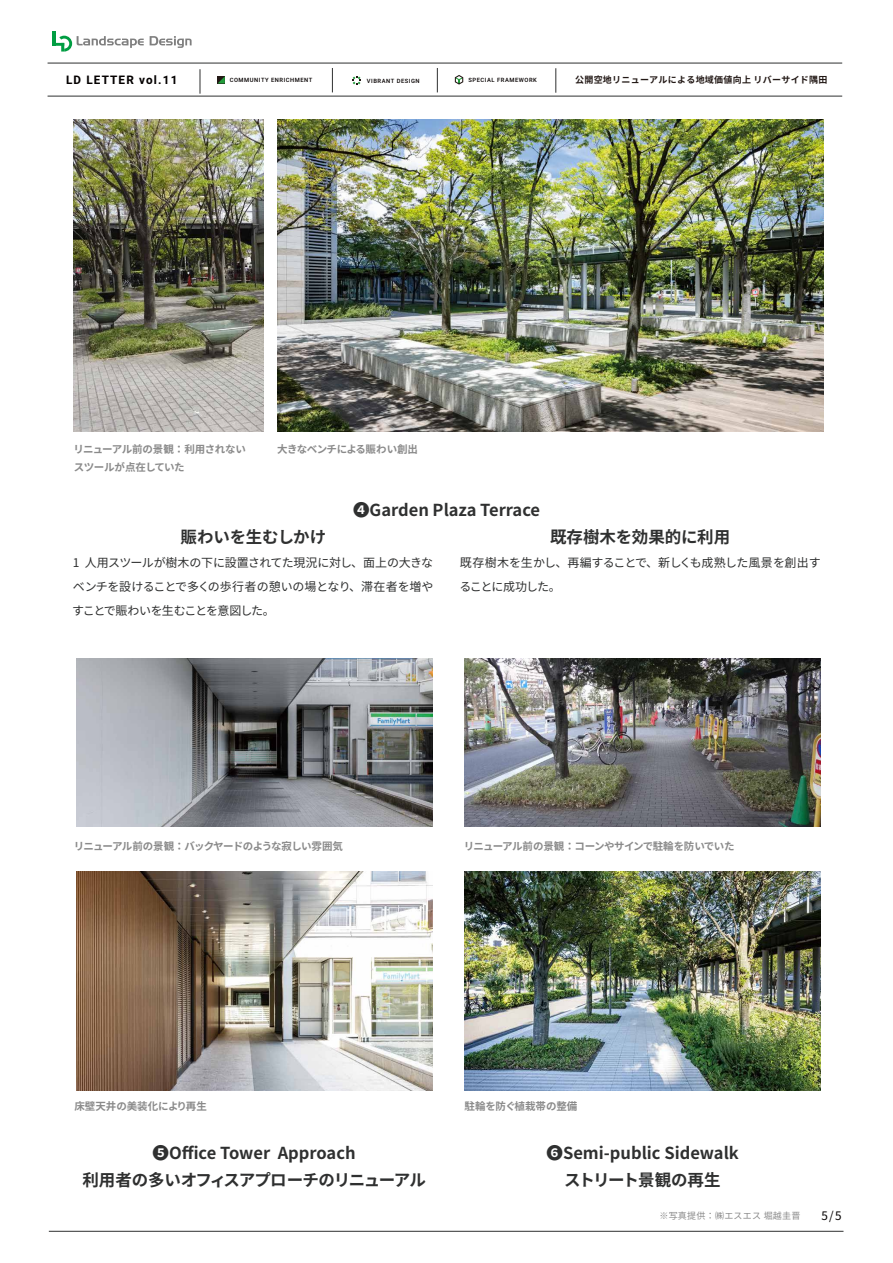
<style>
.page{position:relative;width:893px;height:1263px;background:#fff}
.page>*{position:absolute;margin:0;border:0;box-sizing:border-box;transform-origin:0 0}
.t1{font:700 16.5px/27px "Noto Sans CJ Kjp";color:#2f3030;text-align:center}
.t2{font:12px/24px "Noto Sans CJ Kjp";letter-spacing:-.035em;color:#2f3030;text-align:justify}
.t3{font:700 11.7px "Heebo";letter-spacing:.1em;color:#040000}
.t4{font:11.7px "Noto Sans CJ Kjp";color:#040000}
.t5{font:700 10.5px/18.3px "Noto Sans CJ Kjp";letter-spacing:-.035em;color:#8a8a8a}
.t6{font:700 10.5px "Noto Sans CJ Kjp";letter-spacing:-.06em;color:#8a8a8a}
.t7{font:700 10.5px "Noto Sans CJ Kjp";color:#8a8a8a}
.t8{font:700 10.5px "Noto Sans CJ Kjp";letter-spacing:-.005em;color:#8a8a8a}
.t9{font:700 9px "Noto Sans CJ Kjp";letter-spacing:.03em;color:#221815}
.t10{font:9px "Noto Sans CJ Kjp";letter-spacing:.03em;color:#8a8a8a}
.t11{font:500 5.85px "Heebo";letter-spacing:.09em;color:#060001}
</style>
<div class="page">
<hr style="left:49px;top:1231px;width:794px;height:1px;background:#2f3030">
<img style="left:278px;top:119px;width:545px;height:312px">
<img style="left:73px;top:119px;width:190px;height:312px">
<img style="left:465px;top:659px;width:356px;height:168px">
<img style="left:76px;top:659px;width:356px;height:168px">
<img style="left:465px;top:871px;width:356px;height:219px">
<img style="left:76px;top:871px;width:356px;height:219px">
<hr style="left:48px;top:96px;width:794px;height:1px;background:#2f3030">
<svg style="left:200px;top:69px;width:1px;height:25px"></svg>
<svg style="left:332px;top:68px;width:1px;height:24px"></svg>
<svg style="left:437px;top:68px;width:1px;height:24px"></svg>
<svg style="left:555px;top:68px;width:1px;height:25px"></svg>
<svg style="left:218px;top:76px;width:7px;height:7px"></svg>
<svg style="left:352px;top:76px;width:9px;height:9px"></svg>
<svg style="left:455px;top:75px;width:8px;height:10px"></svg>
<hr style="left:48px;top:63px;width:794px;height:1px;background:#2f3030">
<hr style="left:53px;top:32px;width:3px;height:14px;background:#009d42">
<svg style="left:150px;top:36px;width:42px;height:12px"></svg>
<svg style="left:56px;top:36px;width:88px;height:16px"></svg>
<p class="t3" style="left:66px;top:72px;width:113px">LD LETTER vol.11</p>
<p class="t11" style="left:230px;top:76px;width:84px">COMMUNITY ENRICHMENT</p>
<p class="t11" style="left:367px;top:77px;width:54px">VIBRANT DESIGN</p>
<p class="t11" style="left:469px;top:76px;width:70px">SPECIAL FRAMEWORK</p>
<p class="t9" style="left:575px;top:75px;width:254px">公開空地リニューアルによる地域価値向上 リバーサイド隅田</p>
<p class="t5" style="left:74px;top:440px;width:174px">リニューアル前の景観：利用されないスツールが点在していた</p>
<p class="t5" style="left:277px;top:440px;width:142px">大きなベンチによる賑わい創出</p>
<h1 class="t1" style="left:353px;top:497px;width:189px">❹Garden Plaza Terrace</h1>
<p class="t2" style="left:459px;top:551px;width:363px">既存樹木を生かし、再編することで、新しくも成熟した風景を創出することに成功した。</p>
<h1 class="t1" style="left:550px;top:524px;width:182px">既存樹木を効果的に利用</h1>
<h1 class="t1" style="left:181px;top:524px;width:147px">賑わいを生むしかけ</h1>
<p class="t2" style="left:72px;top:551px;width:363px">1 人用スツールが樹木の下に設置されてた現況に対し、面上の大きなベンチを設けることで多くの歩行者の憩いの場となり、滞在者を増やすことで賑わいを生むことを意図した。</p>
<p class="t6" style="left:74px;top:840px;width:271px">リニューアル前の景観：バックヤードのような寂しい雰囲気</p>
<p class="t7" style="left:74px;top:1100px;width:134px">床壁天井の美装化により再生</p>
<p class="t5" style="left:464px;top:837px;width:272px">リニューアル前の景観：コーンやサインで駐輪を防いでいた</p>
<p class="t8" style="left:464px;top:1100px;width:114px">駐輪を防ぐ植栽帯の整備</p>
<h1 class="t1" style="left:82px;top:1140px;width:345px">❺Office Tower Approach<br>利用者の多いオフィスアプローチのリニューアル</h1>
<h1 class="t1" style="left:547px;top:1140px;width:194px">❻Semi-public Sidewalkストリート景観の再生</h1>
<p class="t10" style="left:659px;top:1211px;width:143px">※写真提供：㈱エスエス 堀越圭晋</p>
<p class="t4" style="left:822px;top:1209px;width:21px">5/5</p>
</div>
